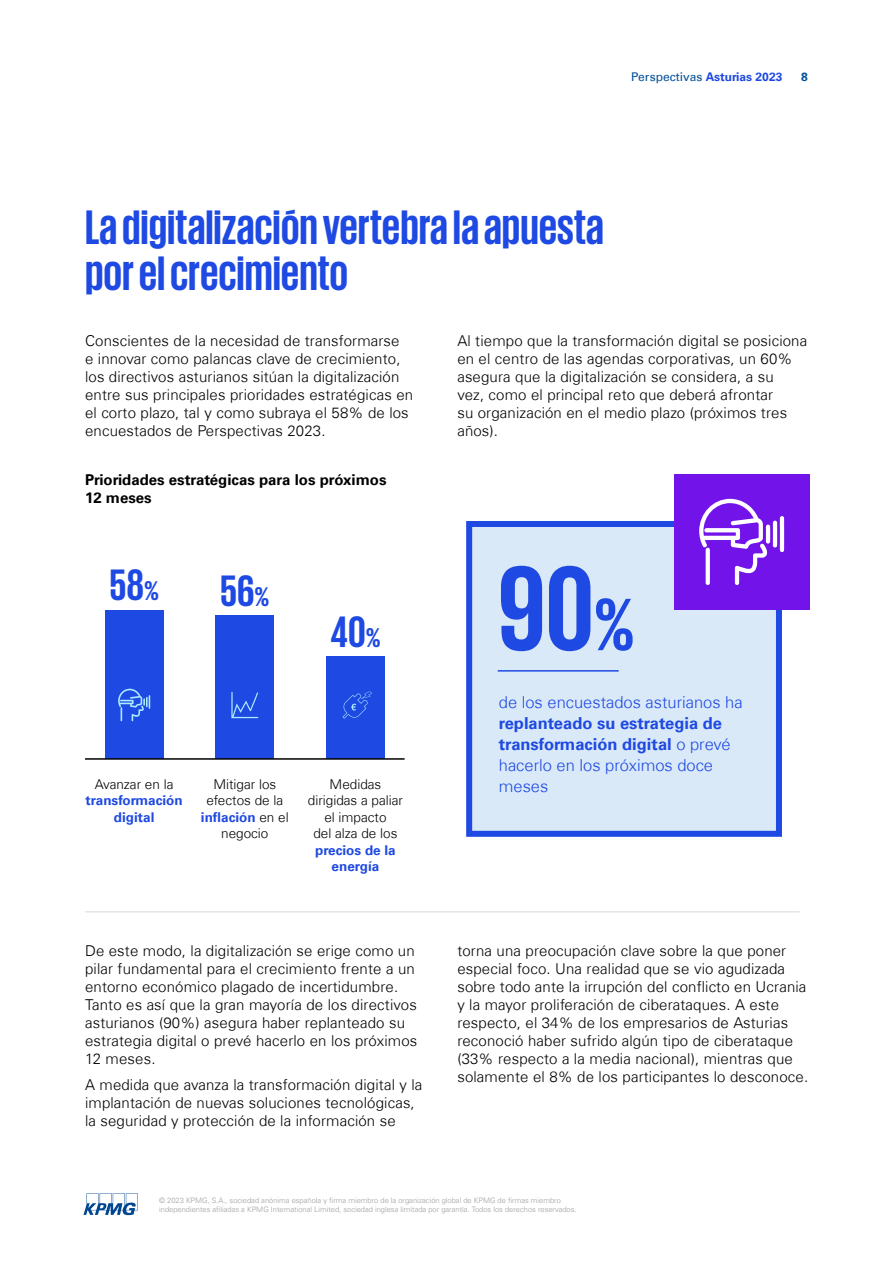
<style>
.page{position:relative;width:893px;height:1263px;background:#fff}
.page>*{position:absolute;margin:0;border:0;box-sizing:border-box;transform-origin:0 0}
.t1{font:700 215.7px "Universfor KPMG";color:#000}
.t2{font:700 123px "KPMG";color:#1e49e2}
.t3{font:700 49.5px/46.5px "KPMG";color:#1e49e2}
.t4{font:700 45px "KPMG";color:#1e49e2}
.t5{font:700 16.5px/21px "Universfor KPMG";color:#1e49e2}
.t6{font:300 16.5px "Universfor KPMG";color:#1e49e2}
.t7{font:300 15px/18px "Universfor KPMG";letter-spacing:.01em;color:#000}
.t8{font:700 15px/18px "Universfor KPMG";color:#000}
.t9{font:300 13.5px/16.5px "Universfor KPMG";color:#000;text-align:center}
.t10{font:700 13.5px/16.5px "Universfor KPMG";color:#1e49e2;text-align:center}
.t11{font:12px "Universfor KPMG";color:#004e98}
.t12{font:700 12px "Universfor KPMG";color:#004e98}
.t13{font:300 7.5px/9px "Universfor KPMG";color:#9d9d9c}
.s1{font-weight:700;color:#1e49e2}
.s2{font-size:75.75px}
.s3{font-size:27.6px}
.s4{font-weight:300}
</style>
<div class="page">
<svg style="left:83px;top:1193px;width:55px;height:22px"></svg>
<div style="left:105px;top:610px;width:58px;height:148px;background:#1e49e2"></div>
<div style="left:216px;top:615px;width:58px;height:143px;background:#1e49e2"></div>
<div style="left:326px;top:656px;width:59px;height:102px;background:#1e49e2"></div>
<svg style="left:231px;top:692px;width:27px;height:26px"></svg>
<svg style="left:118px;top:689px;width:32px;height:32px"></svg>
<div style="left:466px;top:521px;width:316px;height:316px;background:#d9e9f8;border:6px solid #1e49e2"></div>
<div style="left:674px;top:474px;width:135px;height:136px;background:#7213ea"></div>
<hr style="left:498px;top:670px;width:121px;height:2px;background:#1e49e2">
<svg style="left:699px;top:499px;width:85px;height:86px"></svg>
<hr style="left:85px;top:911px;width:715px;height:1px;background:#e5e5e5">
<hr style="left:85px;top:758px;width:320px;height:2px;background:#000">
<svg style="left:342px;top:691px;width:30px;height:28px"></svg>
<h1 class="t1" style="left:10px;top:1027px;width:1221px;rotate:-56deg">BORRADOR</h1>
<p class="t11" style="left:631px;top:69px;width:153px">Perspectivas <span class="s1">Asturias 2023</span></p>
<p class="t12" style="left:801px;top:70px;width:8px">8</p>
<h3 class="t3" style="left:85px;top:202px;width:520px">La digitalización vertebra la apuesta por el crecimiento</h3>
<p class="t7" style="left:85px;top:331px;width:330px">Conscientes de la necesidad de transformarse<br>e innovar como palancas clave de crecimiento, los directivos asturianos sitúan la digitalización entre sus principales prioridades estratégicas en el corto plazo, tal y como subraya el 58% de los encuestados de Perspectivas 2023.</p>
<p class="t7" style="left:457px;top:331px;width:351px">Al tiempo que la transformación digital se posiciona en el centro de las agendas corporativas, un 60% asegura que la digitalización se considera, a su<br>vez, como el principal reto que deberá afrontar<br>su organización en el medio plazo (próximos tres años).</p>
<p class="t8" style="left:85px;top:471px;width:303px">Prioridades estratégicas para los próximos<br>12 meses</p>
<h2 class="t2" style="left:498px;top:547px;width:138px">90<span class="s2">%</span></h2>
<h3 class="t4" style="left:109px;top:562px;width:51px">58<span class="s3">%</span></h3>
<h3 class="t4" style="left:220px;top:568px;width:51px">56<span class="s3">%</span></h3>
<h3 class="t4" style="left:330px;top:609px;width:52px">40<span class="s3">%</span></h3>
<p class="t6" style="left:499px;top:692px;width:245px">de los encuestados asturianos ha</p>
<p class="t5" style="left:499px;top:713px;width:233px">replanteado su estrategia de transformación digital <span class="s4">o prevé hacerlo en los próximos doce meses</span></p>
<p class="t9" style="left:95px;top:776px;width:80px">Avanzar en la</p>
<p class="t10" style="left:86px;top:792px;width:99px">transformación digital</p>
<p class="t9" style="left:201px;top:776px;width:89px">Mitigar los efectos de la <span class="s1">inflación</span> en el negocio</p>
<p class="t9" style="left:308px;top:776px;width:97px">Medidas dirigidas a paliar el impacto<br>del alza de los</p>
<p class="t10" style="left:315px;top:842px;width:82px">precios de la energía</p>
<p class="t7" style="left:85px;top:941px;width:334px">De este modo, la digitalización se erige como un pilar fundamental para el crecimiento frente a un entorno económico plagado de incertidumbre.<br>Tanto es así que la gran mayoría de los directivos asturianos (90%) asegura haber replanteado su estrategia digital o prevé hacerlo en los próximos 12 meses.</p>
<p class="t7" style="left:85px;top:1076px;width:339px">A medida que avanza la transformación digital y la implantación de nuevas soluciones tecnológicas, la seguridad y protección de la información se</p>
<p class="t7" style="left:457px;top:941px;width:352px">torna una preocupación clave sobre la que poner especial foco. Una realidad que se vio agudizada sobre todo ante la irrupción del conflicto en Ucrania y la mayor proliferación de ciberataques. A este respecto, el 34% de los empresarios de Asturias reconoció haber sufrido algún tipo de ciberataque (33% respecto a la media nacional), mientras que solamente el 8% de los participantes lo desconoce.</p>
<p class="t13" style="left:159px;top:1196px;width:419px">© 2023 KPMG, S.A., sociedad anónima española y firma miembro de la organización global de KPMG de firmas miembro independientes afiliadas a KPMG International Limited, sociedad inglesa limitada por garantía. Todos los derechos reservados.</p>
</div>
